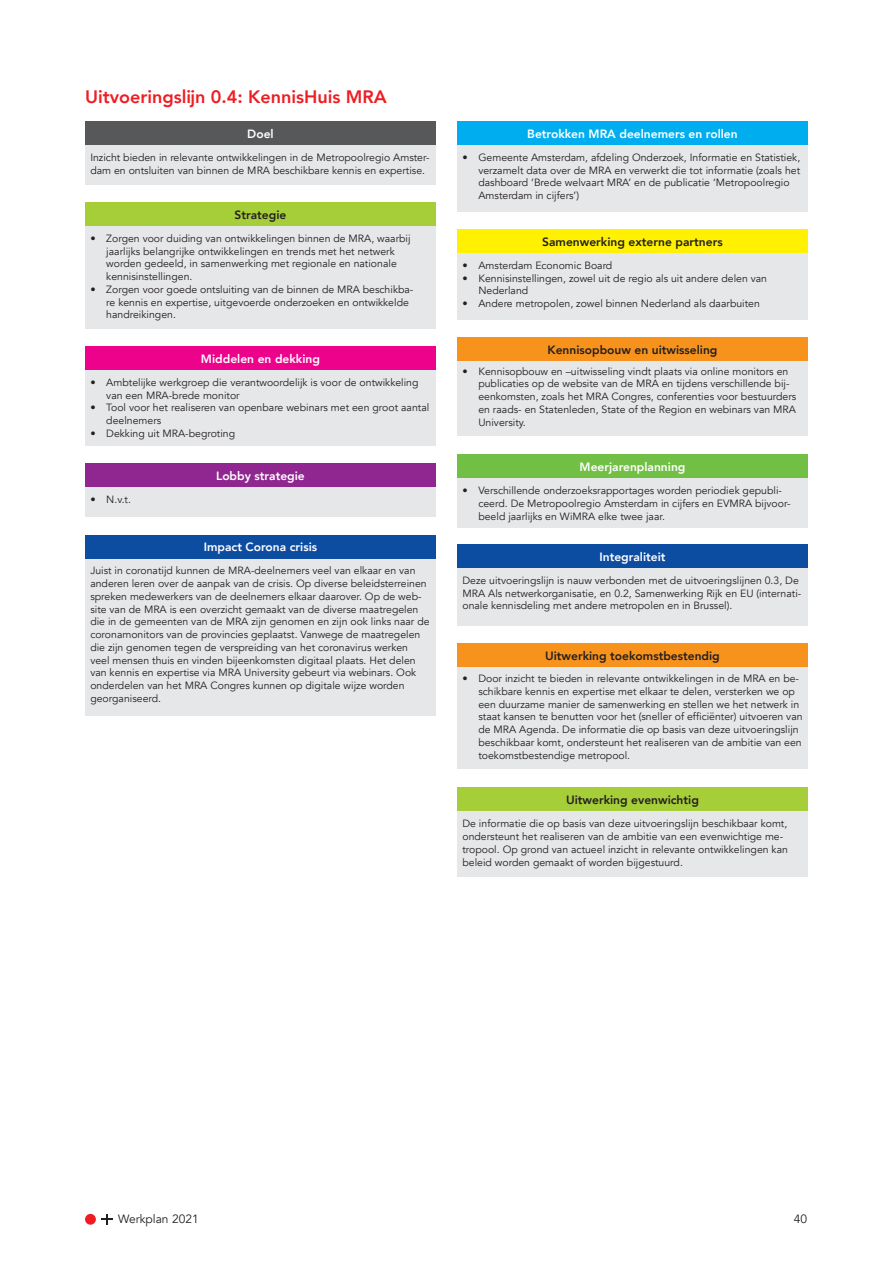
<style>
.page{position:relative;width:893px;height:1263px;background:#fff}
.page>*{position:absolute;margin:0;border:0;box-sizing:border-box;transform-origin:0 0}
.Hoofdkop{font:800 18px "Avenir";color:#ee1d23}
.t1{font:800 12px "Avenir";color:#fff}
.t2{font:800 12px "Avenir";color:#231f20}
.t3{font:12px "Avenir";color:#231f20}
.opsomming_bullets{font:10.5px/12.8px "Avenir";color:#231f20}
</style>
<div class="page">
<svg style="left:101px;top:1214px;width:11px;height:10px"></svg>
<div style="left:85px;top:1214px;width:11px;height:11px;background:#ee1d23;border-radius:50%"></div>
<div style="left:85px;top:145px;width:351px;height:39px;background:#e6e7e9"></div>
<div style="left:457px;top:145px;width:351px;height:66px;background:#e6e7e9"></div>
<div style="left:85px;top:226px;width:351px;height:102px;background:#e6e7e9"></div>
<div style="left:457px;top:253px;width:351px;height:66px;background:#e6e7e9"></div>
<div style="left:85px;top:370px;width:351px;height:76px;background:#e6e7e9"></div>
<div style="left:457px;top:359px;width:351px;height:77px;background:#e6e7e9"></div>
<div style="left:85px;top:487px;width:351px;height:30px;background:#e6e7e9"></div>
<div style="left:457px;top:478px;width:351px;height:50px;background:#e6e7e9"></div>
<div style="left:457px;top:568px;width:351px;height:57px;background:#e6e7e9"></div>
<div style="left:85px;top:121px;width:351px;height:24px;background:#57585a"></div>
<div style="left:457px;top:121px;width:351px;height:24px;background:#00aeef"></div>
<div style="left:85px;top:202px;width:351px;height:24px;background:#a6ce39"></div>
<div style="left:457px;top:229px;width:351px;height:24px;background:#fff101"></div>
<div style="left:457px;top:337px;width:351px;height:24px;background:#f7931d"></div>
<div style="left:457px;top:454px;width:351px;height:24px;background:#71bf44"></div>
<div style="left:457px;top:544px;width:351px;height:24px;background:#0d4da1"></div>
<div style="left:85px;top:463px;width:351px;height:24px;background:#90268f"></div>
<div style="left:85px;top:346px;width:351px;height:24px;background:#ed028c"></div>
<div style="left:457px;top:666px;width:351px;height:103px;background:#e6e7e9"></div>
<div style="left:85px;top:558px;width:351px;height:158px;background:#e6e7e9"></div>
<div style="left:457px;top:812px;width:351px;height:65px;background:#e6e7e9"></div>
<div style="left:457px;top:643px;width:351px;height:24px;background:#f7931d"></div>
<div style="left:85px;top:535px;width:351px;height:24px;background:#0d4da1"></div>
<div style="left:457px;top:787px;width:351px;height:24px;background:#a6ce39"></div>
<p class="Hoofdkop" style="left:85px;top:83px;width:303px">Uitvoeringslijn 0.4: KennisHuis MRA</p>
<p class="t1" style="left:247px;top:124px;width:28px">Doel</p>
<p class="t1" style="left:527px;top:124px;width:212px">Betrokken MRA deelnemers en rollen</p>
<p class="opsomming_bullets" style="left:90px;top:151px;width:341px">Inzicht bieden in relevante ontwikkelingen in de Metropoolregio Amster&shy;dam en ontsluiten van binnen de MRA beschikbare kennis en expertise.</p>
<p class="opsomming_bullets" style="left:478px;top:151px;width:323px;text-indent:-16px">• Gemeente Amsterdam, afdeling Onderzoek, Informatie en Statistiek, verzamelt data over de MRA en verwerkt die tot informatie (zoals het dashboard ‘Brede welvaart MRA’ en de publicatie ‘Metropoolregio Amsterdam in cijfers’)</p>
<p class="opsomming_bullets" style="left:106px;top:232px;width:306px;text-indent:-16px">• Zorgen voor duiding van ontwikkelingen binnen de MRA, waarbij jaarlijks belangrijke ontwikkelingen en trends met het netwerk worden gedeeld, in samenwerking met regionale en nationale kennisinstellingen.</p>
<p class="opsomming_bullets" style="left:106px;top:283px;width:309px;text-indent:-16px">• Zorgen voor goede ontsluiting van de binnen de MRA beschikba&shy;re kennis en expertise, uitgevoerde onderzoeken en ontwikkelde handreikingen.</p>
<p class="t2" style="left:235px;top:205px;width:53px">Strategie</p>
<p class="t2" style="left:542px;top:232px;width:182px">Samenwerking externe partners</p>
<p class="opsomming_bullets" style="left:462px;top:259px;width:151px">• Amsterdam Economic Board</p>
<p class="opsomming_bullets" style="left:478px;top:272px;width:290px;text-indent:-16px">• Kennisinstellingen, zowel uit de regio als uit andere delen van<br>Nederland</p>
<p class="opsomming_bullets" style="left:462px;top:297px;width:299px">• Andere metropolen, zowel binnen Nederland als daarbuiten</p>
<p class="t1" style="left:201px;top:349px;width:120px">Middelen en dekking</p>
<p class="opsomming_bullets" style="left:106px;top:376px;width:314px;text-indent:-16px">• Ambtelijke werkgroep die verantwoordelijk is voor de ontwikkeling van een MRA-brede monitor</p>
<p class="opsomming_bullets" style="left:106px;top:402px;width:324px;text-indent:-16px">• Tool voor het realiseren van openbare webinars met een groot aantal deelnemers</p>
<p class="opsomming_bullets" style="left:90px;top:427px;width:146px">• Dekking uit MRA-begroting</p>
<p class="t1" style="left:216px;top:466px;width:90px">Lobby strategie</p>
<p class="t2" style="left:547px;top:340px;width:172px">Kennisopbouw en uitwisseling</p>
<p class="opsomming_bullets" style="left:478px;top:365px;width:319px;text-indent:-16px">• Kennisopbouw en –uitwisseling vindt plaats via online monitors en publicaties op de website van de MRA en tijdens verschillende bij&shy;eenkomsten, zoals het MRA Congres, conferenties voor bestuurders en raads- en Statenleden, State of the Region en webinars van MRA University.</p>
<p class="t1" style="left:580px;top:457px;width:107px">Meerjarenplanning</p>
<p class="opsomming_bullets" style="left:90px;top:493px;width:42px">• N.v.t.</p>
<p class="opsomming_bullets" style="left:478px;top:484px;width:314px;text-indent:-16px">• Verschillende onderzoeksrapportages worden periodiek gepubli&shy;ceerd. De Metropoolregio Amsterdam in cijfers en EVMRA bijvoor&shy;beeld jaarlijks en WiMRA elke twee jaar.</p>
<p class="t1" style="left:204px;top:538px;width:115px">Impact Corona crisis</p>
<p class="opsomming_bullets" style="left:90px;top:564px;width:341px">Juist in coronatijd kunnen de MRA-deelnemers veel van elkaar en van anderen leren over de aanpak van de crisis. Op diverse beleidsterreinen spreken medewerkers van de deelnemers elkaar daarover. Op de web&shy;site van de MRA is een overzicht gemaakt van de diverse maatregelen die in de gemeenten van de MRA zijn genomen en zijn ook links naar de coronamonitors van de provincies geplaatst. Vanwege de maatregelen die zijn genomen tegen de verspreiding van het coronavirus werken veel mensen thuis en vinden bijeenkomsten digitaal plaats. Het delen van kennis en expertise via MRA University gebeurt via webinars. Ook onderdelen van het MRA Congres kunnen op digitale wijze worden georganiseerd.</p>
<p class="t1" style="left:599px;top:547px;width:68px">Integraliteit</p>
<p class="opsomming_bullets" style="left:462px;top:574px;width:340px">Deze uitvoeringslijn is nauw verbonden met de uitvoeringslijnen 0.3, De<br>MRA Als netwerkorganisatie, en 0.2, Samenwerking Rijk en EU (internati&shy;onale kennisdeling met andere metropolen en in Brussel).</p>
<p class="t2" style="left:545px;top:646px;width:176px">Uitwerking toekomstbestendig</p>
<p class="opsomming_bullets" style="left:478px;top:672px;width:326px;text-indent:-16px">• Door inzicht te bieden in relevante ontwikkelingen in de MRA en be&shy;schikbare kennis en expertise met elkaar te delen, versterken we op een duurzame manier de samenwerking en stellen we het netwerk in staat kansen te benutten voor het (sneller of efficiënter) uitvoeren van de MRA Agenda. De informatie die op basis van deze uitvoeringslijn beschikbaar komt, ondersteunt het realiseren van de ambitie van een toekomstbestendige metropool.</p>
<p class="t2" style="left:566px;top:790px;width:134px">Uitwerking evenwichtig</p>
<p class="opsomming_bullets" style="left:462px;top:818px;width:327px">De informatie die op basis van deze uitvoeringslijn beschikbaar komt, ondersteunt het realiseren van de ambitie van een evenwichtige me&shy;tropool. Op grond van actueel inzicht in relevante ontwikkelingen kan beleid worden gemaakt of worden bijgestuurd.</p>
<p class="t3" style="left:118px;top:1212px;width:82px">Werkplan 2021</p>
<p class="t3" style="left:794px;top:1212px;width:15px">40</p>
</div>
